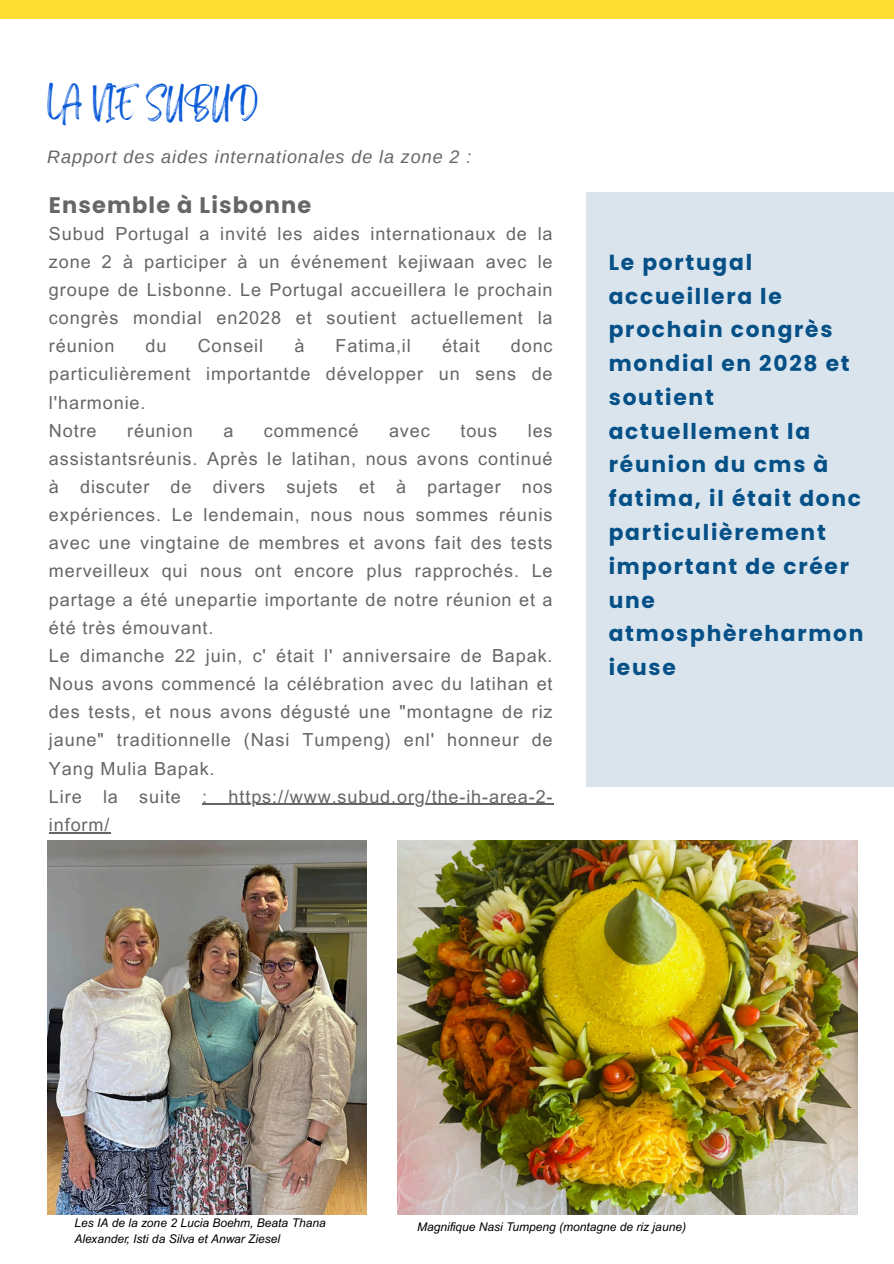
<style>
.page{position:relative;width:894px;height:1264px;background:#fff}
.page>*{position:absolute;margin:0;border:0;box-sizing:border-box;transform-origin:0 0}
.t1{font:24px "Brightwall";color:#0a5ad9}
.t2{font:700 22.5px "Poppins";letter-spacing:.05em;color:#666}
.t3{font:700 21.75px/33.8px "Poppins";letter-spacing:.08em;color:#055087}
.t4{font:18px/28.2px "Arial MT Pro";letter-spacing:.05em;color:#666}
.t5{font:italic 18px "Arimo";letter-spacing:.05em;color:#666}
.t6{font:italic 12px/16px "Arial MT Pro";color:#000}
</style>
<div class="page">
<div style="left:0;top:0;width:893px;height:19px;background:#ffdf31"></div>
<div style="left:586px;top:192px;width:307px;height:595px;background:#d9e4ed"></div>
<img style="left:397px;top:841px;width:460px;height:373px">
<img style="left:47px;top:841px;width:319px;height:373px">
<hr style="left:202px;top:803px;width:351px;height:2px;background:#666">
<hr style="left:49px;top:832px;width:61px;height:1px;background:#666">
<h1 class="t1" style="left:47px;top:96px;width:213px">LA VIE SUBUD</h1>
<p class="t5" style="left:47px;top:147px;width:425px">Rapport des aides internationales de la zone 2 :</p>
<p class="t2" style="left:49px;top:189px;width:264px">Ensemble à Lisbonne</p>
<p class="t4" style="left:49px;top:221px;width:505px;text-align:justify">Subud Portugal a invité les aides internationaux de la zone 2 à participer à un événement kejiwaan avec le groupe de Lisbonne. Le Portugal accueillera le prochain congrès mondial en2028 et soutient actuellement la réunion</p>
<p class="t4" style="left:145px;top:334px;width:22px">du</p>
<p class="t4" style="left:198px;top:334px;width:67px">Conseil</p>
<p class="t4" style="left:294px;top:334px;width:12px">à</p>
<p class="t4" style="left:335px;top:334px;width:77px">Fatima,il</p>
<p class="t4" style="left:442px;top:334px;width:39px">était</p>
<p class="t4" style="left:49px;top:334px;width:505px;text-indent:462px">donc particulièrement importantde développer un sens de l'harmonie.<br>Notre</p>
<p class="t4" style="left:127px;top:418px;width:67px">réunion</p>
<p class="t4" style="left:223px;top:418px;width:12px">a</p>
<p class="t4" style="left:264px;top:418px;width:96px">commencé</p>
<p class="t4" style="left:389px;top:418px;width:42px">avec</p>
<p class="t4" style="left:460px;top:418px;width:38px">tous</p>
<p class="t4" style="left:49px;top:418px;width:505px;text-indent:478px">les assistantsréunis. Après le latihan, nous avons continué à discuter de divers sujets et à partager nos expériences. Le lendemain, nous nous sommes réunis avec une vingtaine de membres et avons fait des tests merveilleux qui nous ont encore plus rapprochés. Le partage a été unepartie importante de notre réunion et a été très émouvant.<br>Le dimanche 22 juin, c' était l' anniversaire de Bapak.<br>Nous avons commencé la célébration avec du latihan et des tests, et nous avons dégusté une "montagne de riz jaune" traditionnelle (Nasi Tumpeng) enl' honneur de Yang Mulia Bapak.<br>Lire la suite : https://www.subud.org/the-ih-area-2- inform/</p>
<p class="t3" style="left:608px;top:245px;width:256px">Le portugal accueillera le prochain congrès mondial en 2028 et soutient actuellement la réunion du cms à fatima, il était donc particulièrement important de créer une atmosphèreharmon ieuse</p>
<p class="t6" style="left:74px;top:1216px;width:253px">Les IA de la zone 2 Lucia Boehm, Beata Thana<br>Alexander, Isti da Silva et Anwar Ziesel</p>
<p class="t6" style="left:417px;top:1220px;width:270px">Magnifique Nasi Tumpeng (montagne de riz jaune)</p>
</div>
